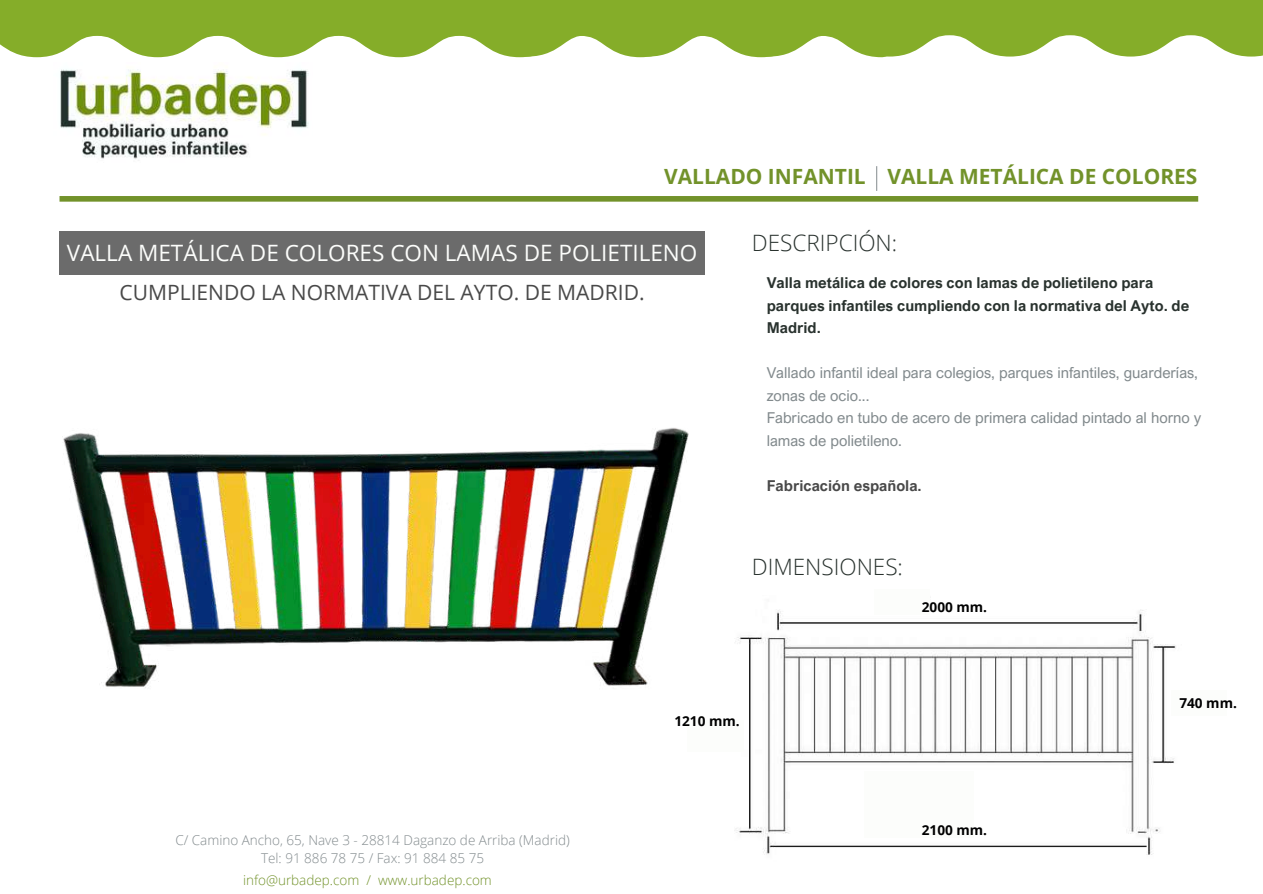
<style>
.page{position:relative;width:1263px;height:894px;background:#fff}
.page>*{position:absolute;margin:0;border:0;box-sizing:border-box;transform-origin:0 0}
.t1{font:22.5px "Open Sans";color:#fcfdfb}
.t2{font:300 22.5px "Open Sans";color:#29322e}
.t3{font:21px "Open Sans";color:#494949}
.t4{font:700 21px "Open Sans";color:#72922a}
.t5{font:15px/22.5px "Arial Nova";color:#828a8d}
.t6{font:700 15px/22.5px "Arial Nova";color:#29322e}
.t7{font:700 15px "Arial Nova";color:#494949}
.t8{font:700 13.65px "Open Sans";color:#000}
.t9{font:300 13.5px/18px "Open Sans";color:#828a8d;text-align:center}
.t10{font:300 13.5px "Open Sans";color:#72922a}
</style>
<div class="page">
<div style="left:455px;top:0;width:808px;height:34px;background:#85ad29"></div>
<svg style="left:0;top:34px;width:1263px;height:23px"></svg>
<div style="left:0;top:0;width:786px;height:35px;background:#85ad29"></div>
<svg style="left:876px;top:166px;width:1px;height:25px"></svg>
<div style="left:60px;top:196px;width:1138px;height:5px;background:#72922a"></div>
<div style="left:60px;top:231px;width:645px;height:43px;background:#6b6b6b"></div>
<img style="left:60px;top:69px;width:249px;height:90px">
<img style="left:734px;top:604px;width:324px;height:251px">
<img style="left:1058px;top:609px;width:118px;height:246px">
<div style="left:687px;top:719px;width:57px;height:32px;background:#fcfdfb"></div>
<div style="left:864px;top:771px;width:109px;height:66px;background:#fcfdfb"></div>
<div style="left:874px;top:589px;width:55px;height:26px;background:#fcfdfb"></div>
<div style="left:1172px;top:689px;width:55px;height:26px;background:#fcfdfb"></div>
<img style="left:62px;top:428px;width:627px;height:260px">
<h2 class="t4" style="left:664px;top:162px;width:535px">VALLADO INFANTIL VALLA METÁLICA DE COLORES</h2>
<h1 class="t1" style="left:67px;top:237px;width:632px">VALLA METÁLICA DE COLORES CON LAMAS DE POLIETILENO</h1>
<h1 class="t2" style="left:752px;top:226px;width:147px">DESCRIPCIÓN:</h1>
<h2 class="t3" style="left:120px;top:277px;width:527px">CUMPLIENDO LA NORMATIVA DEL AYTO. DE MADRID.</h2>
<p class="t6" style="left:767px;top:271px;width:424px">Valla metálica de colores con lamas de polietileno para parques infantiles cumpliendo con la normativa del Ayto. de<br>Madrid.</p>
<p class="t5" style="left:767px;top:361px;width:436px">Vallado infantil ideal para colegios, parques infantiles, guarderías, zonas de ocio...<br>Fabricado en tubo de acero de primera calidad pintado al horno y lamas de polietileno.</p>
<p class="t7" style="left:767px;top:476px;width:157px">Fabricación española.</p>
<h1 class="t2" style="left:752px;top:551px;width:153px">DIMENSIONES:</h1>
<p class="t8" style="left:922px;top:597px;width:67px">2000 mm.</p>
<p class="t8" style="left:674px;top:711px;width:67px">1210 mm.</p>
<p class="t8" style="left:1179px;top:693px;width:59px">740 mm.</p>
<p class="t9" style="left:175px;top:830px;width:396px">C/ Camino Ancho, 65, Nave 3 - 28814 Daganzo de Arriba (Madrid)<br>Tel: 91 886 78 75 / Fax: 91 884 85 75</p>
<p class="t10" style="left:243px;top:870px;width:250px">info@urbadep.com / www.urbadep.com</p>
<p class="t8" style="left:922px;top:820px;width:67px">2100 mm.</p>
</div>
